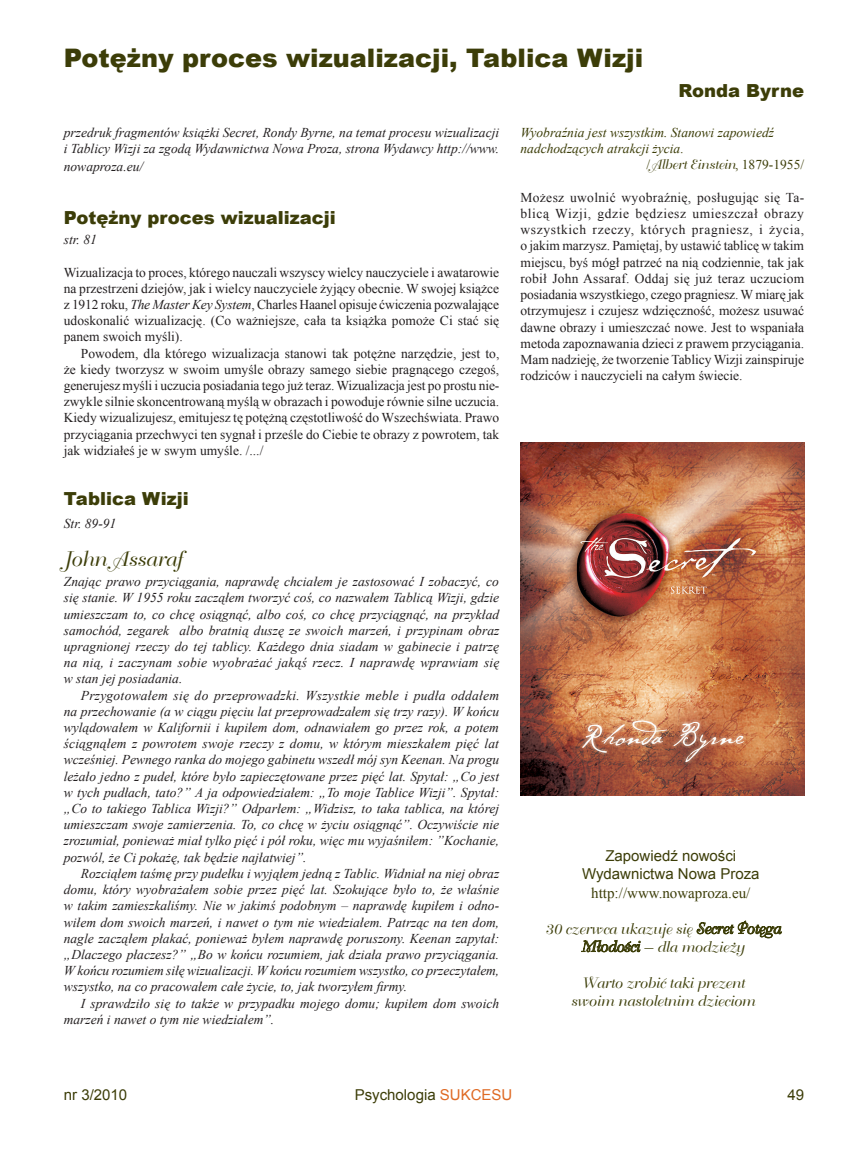
<style>
.page{position:relative;width:868px;height:1170px;background:#fff}
.page>*{position:absolute;margin:0;border:0;box-sizing:border-box;transform-origin:0 0}
.Tytuł_Arial_Black{font:900 25.5px "Arial";color:#3c3d08}
.Podtytuł_2{font:21px "Belweder PL";color:#3c3d08}
.Podtytuł_2-2{font:900 18px "Arial";color:#3c3d08}
.Autor{font:900 18px "Arial";color:#3c3d08}
.Podtytuł_ozdobny{font:15px/18px "Belweder PL";color:#3c3d08;text-align:center}
.Prosty_tekst_-_bez_o{font:15px "Arial";color:#3c3d08}
.Prosty_tekst_-_bez_o-2{font:15px "Times New Roman";color:#3c3d08}
.Stopka_redakcyjna{font:15px "Arial";color:#3c3d08}
.Stopka{font:15px "Arial";color:#3c3d08}
.Prosty_tekst_-_bez_o-3{font:italic 13.5px/16.2px "Times New Roman";color:#231f20;text-align:justify}
.Prosty_tekst_-_bez_o-4{font:13.5px/16.2px "Times New Roman";color:#231f20;text-align:justify}
.Prosty_tekst_-_bez_w{font:italic 13.5px/16.2px "Times New Roman";color:#231f20}
.Prosty_tekst_-_bez_w-2{font:13.5px/16.2px "Times New Roman";color:#231f20;text-align:justify}
.Prosty_tekst_-_bez_o-5{font:italic 13.5px "Times New Roman";color:#3c3d08}
.Prosty_tekst_-_bez_o-6{font:13.5px "Belweder PL";color:#3c3d08}
.s1{font-style:italic}
.s2{font-style:normal}
.s3{font-family:"Times New Roman"}
.s4{color:#df6a24}
</style>
<div class="page">
<img style="left:520px;top:442px;width:283px;height:353px">
<svg style="left:696px;top:920px;width:86px;height:19px"></svg>
<svg style="left:581px;top:940px;width:60px;height:12px"></svg>
<p class="Tytuł_Arial_Black" style="left:64px;top:40px;width:581px">Potężny proces wizualizacji, Tablica Wizji</p>
<p class="Autor" style="left:678px;top:78px;width:127px">Ronda Byrne</p>
<p class="Prosty_tekst_-_bez_w" style="left:64px;top:124px;width:437px">przedruk fragmentów książki Secret, Rondy Byrne, na temat procesu wizualizacji i Tablicy Wizji za zgodą Wydawnictwa Nowa Proza, strona Wydawcy http://www.</p>
<p class="Prosty_tekst_-_bez_w" style="left:64px;top:158px;width:81px">nowaproza.eu/</p>
<p class="Podtytuł_2-2" style="left:64px;top:204px;width:273px">Potężny proces wizualizacji</p>
<p class="Prosty_tekst_-_bez_w" style="left:64px;top:231px;width:35px">str. 81</p>
<p class="Prosty_tekst_-_bez_w-2" style="left:64px;top:264px;width:437px">Wizualizacja to proces, którego nauczali wszyscy wielcy nauczyciele i awatarowie na przestrzeni dziejów, jak i wielcy nauczyciele żyjący obecnie. W swojej książce z 1912 roku, <span class="s1">The Master Key System</span>, Charles Haanel opisuje ćwiczenia pozwalające udoskonalić wizualizację. (Co ważniejsze, cała ta książka pomoże Ci stać się panem swoich myśli).</p>
<p class="Prosty_tekst_-_bez_o-4" style="left:64px;top:345px;width:437px;text-indent:17px">Powodem, dla którego wizualizacja stanowi tak potężne narzędzie, jest to, że kiedy tworzysz w swoim umyśle obrazy samego siebie pragnącego czegoś, generujesz myśli i uczucia posiadania tego już teraz. Wizualizacja jest po prostu nie&shy;zwykle silnie skoncentrowaną myślą w obrazach i powoduje równie silne uczucia.<br>Kiedy wizualizujesz, emitujesz tę potężną częstotliwość do Wszechświata. Prawo przyciągania przechwyci ten sygnał i prześle do Ciebie te obrazy z powrotem, tak jak widziałeś je w swym umyśle. /.../</p>
<p class="Podtytuł_2-2" style="left:64px;top:486px;width:126px">Tablica Wizji</p>
<p class="Prosty_tekst_-_bez_w" style="left:64px;top:514px;width:54px">Str. 89-91</p>
<p class="Podtytuł_2" style="left:64px;top:547px;width:119px">John Assaraf</p>
<p class="Prosty_tekst_-_bez_w" style="left:64px;top:573px;width:437px;text-align:justify">Znając prawo przyciągania, naprawdę chciałem je zastosować I zobaczyć, co się stanie. W 1955 roku zacząłem tworzyć coś, co nazwałem Tablicą Wizji, gdzie umieszczam to, co chcę osiągnąć, albo coś, co chcę przyciągnąć, na przykład samochód, zegarek albo bratnią duszę ze swoich marzeń, i przypinam obraz upragnionej rzeczy do tej tablicy. Każdego dnia siadam w gabinecie i patrzę na nią, i zaczynam sobie wyobrażać jakąś rzecz. I naprawdę wprawiam się w stan jej posiadania.</p>
<p class="Prosty_tekst_-_bez_o-3" style="left:64px;top:686px;width:437px;text-indent:17px">Przygotowałem się do przeprowadzki. Wszystkie meble i pudła oddałem na przechowanie (a w ciągu pięciu lat przeprowadzałem się trzy razy). W końcu wylądowałem w Kalifornii i kupiłem dom, odnawiałem go przez rok, a potem ściągnąłem z powrotem swoje rzeczy z domu, w którym mieszkałem pięć lat wcześniej. Pewnego ranka do mojego gabinetu wszedł mój syn Keenan. Na progu leżało jedno z pudeł, które było zapieczętowane przez pięć lat. Spytał: „Co jest w tych pudłach, tato?” A ja odpowiedziałem: „To moje Tablice Wizji”. Spytał: „Co to takiego Tablica Wizji?” Odparłem: „Widzisz, to taka tablica, na której umieszczam swoje zamierzenia. To, co chcę w życiu osiągnąć”. Oczywiście nie zrozumiał, ponieważ miał tylko pięć i pół roku, więc mu wyjaśniłem: ”Kochanie, pozwól, że Ci pokażę, tak będzie najłatwiej”.</p>
<p class="Prosty_tekst_-_bez_o-3" style="left:64px;top:864px;width:437px;text-indent:17px">Rozciąłem taśmę przy pudełku i wyjąłem jedną z Tablic. Widniał na niej obraz domu, który wyobrażałem sobie przez pięć lat. Szokujące było to, że właśnie w takim zamieszkaliśmy. Nie w jakimś podobnym – naprawdę kupiłem i odno&shy;wiłem dom swoich marzeń, i nawet o tym nie wiedziałem. Patrząc na ten dom, nagle zacząłem płakać, ponieważ byłem naprawdę poruszony. Keenan zapytał: „Dlaczego płaczesz?” „Bo w końcu rozumiem, jak działa prawo przyciągania.<br>W końcu rozumiem siłę wizualizacji. W końcu rozumiem wszystko, co przeczytałem, wszystko, na co pracowałem całe życie, to, jak tworzyłem firmy.</p>
<p class="Prosty_tekst_-_bez_o-3" style="left:64px;top:994px;width:437px;text-indent:17px">I sprawdziło się to także w przypadku mojego domu; kupiłem dom swoich marzeń i nawet o tym nie wiedziałem”.</p>
<p class="Prosty_tekst_-_bez_o-5" style="left:520px;top:123px;width:255px">Wyobraźnia jest wszystkim. Stanowi zapowiedź</p>
<p class="Prosty_tekst_-_bez_o-5" style="left:520px;top:139px;width:165px">nadchodzących atrakcji życia<span class="s2">.</span></p>
<p class="Prosty_tekst_-_bez_o-6" style="left:646px;top:157px;width:159px"><span class="s3">/</span>Albert Einstein<span class="s3">, 1879-1955/</span></p>
<p class="Prosty_tekst_-_bez_o-4" style="left:520px;top:189px;width:285px">Możesz uwolnić wyobraźnię, posługując się Ta&shy;blicą Wizji, gdzie będziesz umieszczał obrazy wszystkich rzeczy, których pragniesz, i życia, o jakim marzysz. Pamiętaj, by ustawić tablicę w takim miejscu, byś mógł patrzeć na nią codziennie, tak jak robił John Assaraf. Oddaj się już teraz uczuciom posiadania wszystkiego, czego pragniesz. W miarę jak otrzymujesz i czujesz wdzięczność, możesz usuwać dawne obrazy i umieszczać nowe. Jest to wspaniała metoda zapoznawania dzieci z prawem przyciągania.<br>Mam nadzieję, że tworzenie Tablicy Wizji zainspiruje rodziców i nauczycieli na całym świecie.</p>
<p class="Prosty_tekst_-_bez_o" style="left:605px;top:846px;width:132px">Zapowiedź nowości</p>
<p class="Prosty_tekst_-_bez_o" style="left:582px;top:864px;width:179px">Wydawnictwa Nowa Proza</p>
<p class="Prosty_tekst_-_bez_o-2" style="left:591px;top:882px;width:161px">http://www.nowaproza.eu/</p>
<p class="Podtytuł_ozdobny" style="left:544px;top:919px;width:237px">30 czerwca ukazuje się Secret Potęga<br>Młodości – dla modzieży</p>
<p class="Podtytuł_ozdobny" style="left:580px;top:973px;width:165px">Warto zrobić taki prezent</p>
<p class="Podtytuł_ozdobny" style="left:570px;top:991px;width:185px">swoim nastoletnim dzieciom</p>
<p class="Stopka" style="left:64px;top:1084px;width:65px">nr 3/2010</p>
<p class="Stopka_redakcyjna" style="left:355px;top:1084px;width:159px">Psychologia <span class="s4">Sukcesu</span></p>
<p class="Stopka" style="left:787px;top:1084px;width:18px">49</p>
</div>
